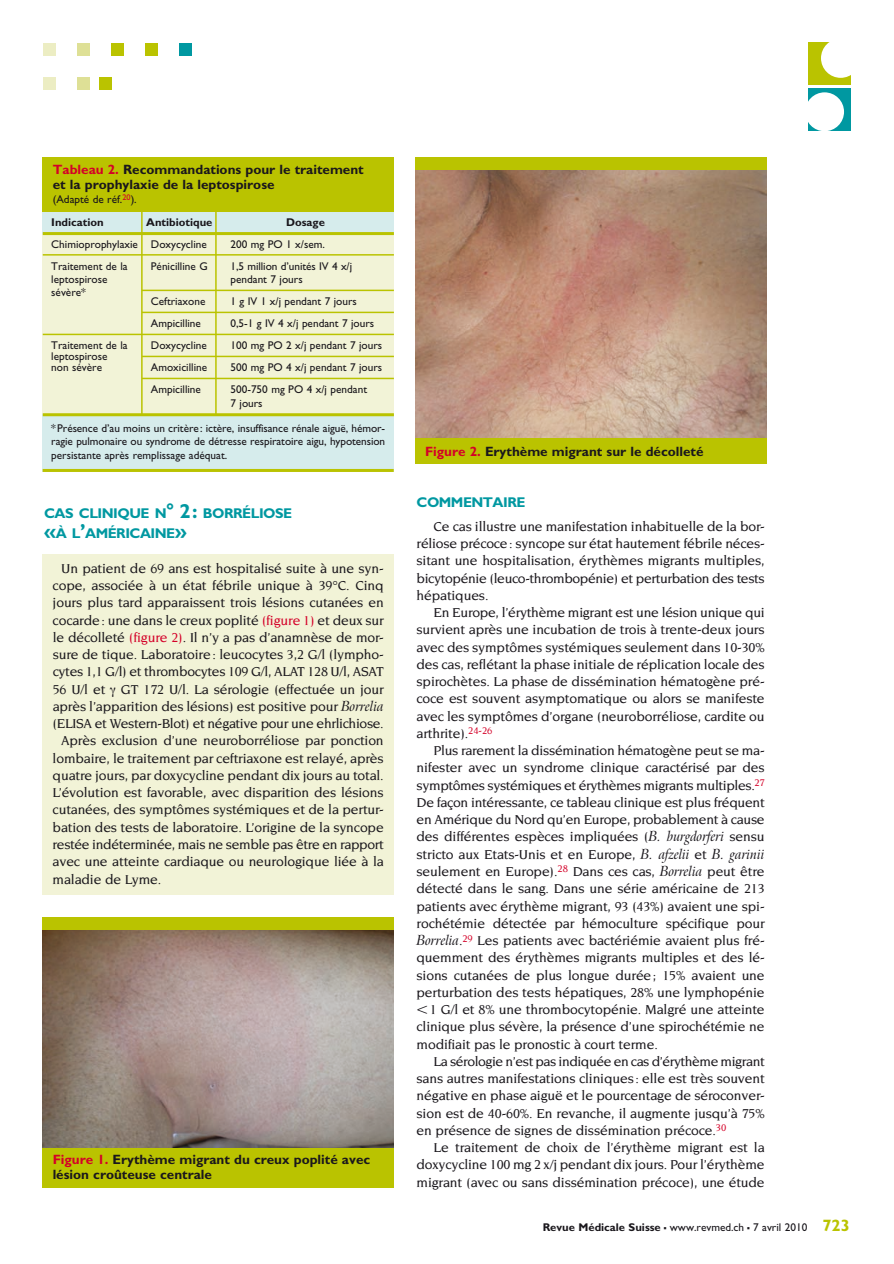
<style>
.page{position:relative;width:894px;height:1264px;background:#fff}
.page>*{position:absolute;margin:0;border:0;box-sizing:border-box;transform-origin:0 0}
.t1{font:700 14.1px/19.5px "Gill Sans";letter-spacing:-.035em;color:#0098a1}
.t2{font:500 13.95px/17.2px "Novarese";letter-spacing:-.01em;color:#1a171c;text-align:justify}
.t3{font:700 13.5px/15px "Gill Sans";color:#1a171c}
.t4{font:11.25px/13.5px "Gill Sans";color:#1a171c}
.t5{font:700 11.25px "Gill Sans";color:#1a171c}
.s1{color:#d40028}
.s2{font-weight:700}
.s3{font-size:20.25px}
.s4{font-family:"Arrus BT";font-weight:400;font-style:italic}
.s5{font-family:"European Pi Two";font-weight:400}
.s6{font-weight:700;font-size:16.5px}
.s7{font-weight:700;font-size:16.5px;color:#bac300}
</style>
<div class="page">
<div style="left:179px;top:43px;width:12px;height:12px;background:#0098a1"></div>
<div style="left:145px;top:43px;width:12px;height:12px;background:#bac300"></div>
<div style="left:111px;top:43px;width:12px;height:12px;background:#bac300"></div>
<div style="left:77px;top:43px;width:12px;height:12px;background:#dee096"></div>
<div style="left:43px;top:43px;width:12px;height:12px;background:#ecedc3"></div>
<div style="left:99px;top:77px;width:12px;height:12px;background:#bac300"></div>
<div style="left:77px;top:77px;width:12px;height:12px;background:#dee096"></div>
<div style="left:43px;top:77px;width:12px;height:12px;background:#ecedc3"></div>
<div style="left:808px;top:43px;width:42px;height:42px;background:#bac300"></div>
<div style="left:820px;top:38px;width:39px;height:40px;background:#fff;border-radius:50%"></div>
<div style="left:808px;top:88px;width:42px;height:42px;background:#0098a1"></div>
<div style="left:804px;top:92px;width:39px;height:39px;background:#fff;border-radius:50%"></div>
<div style="left:43px;top:234px;width:351px;height:180px;background:#f2f3d7"></div>
<div style="left:43px;top:202px;width:351px;height:32px;background:#d6ecec"></div>
<hr style="left:141px;top:207px;width:1px;height:208px;background:#bac300">
<hr style="left:215px;top:208px;width:1px;height:206px;background:#bac300">
<div style="left:43px;top:157px;width:351px;height:55px;background:#bac300"></div>
<div style="left:43px;top:414px;width:350px;height:58px;background:#d6ecec"></div>
<hr style="left:43px;top:469px;width:350px;height:3px;background:#bac300">
<hr style="left:43px;top:232px;width:351px;height:3px;background:#bac300">
<hr style="left:43px;top:254px;width:351px;height:1px;background:#bac300">
<hr style="left:142px;top:289px;width:252px;height:2px;background:#bac300">
<hr style="left:142px;top:311px;width:252px;height:2px;background:#bac300">
<hr style="left:43px;top:333px;width:351px;height:2px;background:#bac300">
<hr style="left:142px;top:355px;width:252px;height:2px;background:#bac300">
<hr style="left:142px;top:377px;width:252px;height:2px;background:#bac300">
<hr style="left:43px;top:413px;width:351px;height:3px;background:#bac300">
<img style="left:43px;top:929px;width:350px;height:218px">
<div style="left:43px;top:1147px;width:350px;height:39px;background:#bac300"></div>
<div style="left:43px;top:916px;width:350px;height:13px;background:#bac300"></div>
<div style="left:43px;top:554px;width:350px;height:340px;background:#f2f3d7"></div>
<img style="left:415px;top:170px;width:350px;height:267px">
<div style="left:415px;top:437px;width:350px;height:26px;background:#bac300"></div>
<div style="left:415px;top:157px;width:350px;height:13px;background:#bac300"></div>
<p class="t3" style="left:53px;top:162px;width:312px"><span class="s1">Tableau 2.</span> Recommandations pour le traitement et la prophylaxie de la leptospirose</p>
<p class="t4" style="left:51px;top:187px;width:87px;line-height:23px">(Adapté de réf.<sup>20</sup>).<br><span class="s2">Indication</span></p>
<p class="t5" style="left:146px;top:215px;width:68px">Antibiotique</p>
<p class="t5" style="left:286px;top:215px;width:40px">Dosage</p>
<p class="t4" style="left:51px;top:237px;width:157px">Chimioprophylaxie Doxycycline</p>
<p class="t4" style="left:230px;top:237px;width:96px">200 mg PO 1 x/sem.</p>
<p class="t4" style="left:51px;top:259px;width:78px">Traitement de la</p>
<p class="t4" style="left:151px;top:259px;width:58px">Pénicilline G</p>
<p class="t4" style="left:230px;top:259px;width:123px">1,5 million d’unités IV 4 x/j</p>
<p class="t4" style="left:51px;top:273px;width:58px">leptospirose</p>
<p class="t4" style="left:230px;top:273px;width:74px">pendant 7 jours</p>
<p class="t4" style="left:51px;top:286px;width:36px">sévère*</p>
<p class="t4" style="left:151px;top:295px;width:56px">Ceftriaxone</p>
<p class="t4" style="left:230px;top:295px;width:128px">1 g IV 1 x/j pendant 7 jours</p>
<p class="t4" style="left:151px;top:317px;width:52px">Ampicilline</p>
<p class="t4" style="left:230px;top:317px;width:145px">0,5-1 g IV 4 x/j pendant 7 jours</p>
<p class="t4" style="left:51px;top:339px;width:78px">Traitement de la</p>
<p class="t4" style="left:151px;top:339px;width:57px">Doxycycline</p>
<p class="t4" style="left:230px;top:339px;width:153px">100 mg PO 2 x/j pendant 7 jours</p>
<p class="t4" style="left:51px;top:351px;width:58px;line-height:10.8px">leptospirose non sévère</p>
<p class="t4" style="left:151px;top:361px;width:58px">Amoxicilline</p>
<p class="t4" style="left:230px;top:361px;width:153px">500 mg PO 4 x/j pendant 7 jours</p>
<p class="t4" style="left:151px;top:383px;width:52px">Ampicilline</p>
<p class="t4" style="left:230px;top:383px;width:138px">500-750 mg PO 4 x/j pendant<br>7 jours</p>
<p class="t4" style="left:51px;top:421px;width:335px;text-align:justify">*Présence d’au moins un critère: ictère, insuffisance rénale aiguë, hémor&shy;ragie pulmonaire ou syndrome de détresse respiratoire aigu, hypotension persistante après remplissage adéquat.</p>
<p class="t1" style="left:44px;top:503px;width:249px">CAS CLINIQUE N<span class="s3">° 2:</span> BORRÉLIOSE <span class="s3">«</span>À L<span class="s3">’</span>AMÉRICAINE<span class="s3">»</span></p>
<p class="t2" style="left:61px;top:559px;width:324px">Un patient de 69 ans est hospitalisé suite à une syn-</p>
<p class="t2" style="left:53px;top:576px;width:332px">cope, associée à un état fébrile unique à 39°C. Cinq</p>
<p class="t2" style="left:53px;top:594px;width:332px">jours plus tard apparaissent trois lésions cutanées en</p>
<p class="t2" style="left:53px;top:611px;width:332px">cocarde: une dans le creux poplité <span class="s1">(figure 1)</span> et deux sur</p>
<p class="t2" style="left:53px;top:628px;width:332px">le décolleté <span class="s1">(figure 2)</span>. Il n’y a pas d’anamnèse de mor-</p>
<p class="t2" style="left:53px;top:645px;width:332px">sure de tique. Laboratoire: leucocytes 3,2 G/l (lympho-</p>
<p class="t2" style="left:53px;top:663px;width:332px">cytes 1,1 G/l) et thrombocytes 109 G/l, ALAT 128 U/l, ASAT</p>
<p class="t2" style="left:53px;top:680px;width:332px">56 U/l et GT 172 U/l. La sérologie (effectuée un jour</p>
<p class="t2" style="left:53px;top:697px;width:332px">après l’apparition des lésions) est positive pour <span class="s4">Borrelia</span></p>
<p class="t2" style="left:53px;top:714px;width:332px">(ELISA et Western-Blot) et négative pour une ehrlichiose.</p>
<p class="t2" style="left:61px;top:732px;width:324px">Après exclusion d’une neuroborréliose par ponction</p>
<p class="t2" style="left:53px;top:749px;width:332px">lombaire, le traitement par ceftriaxone est relayé, après</p>
<p class="t2" style="left:53px;top:766px;width:332px">quatre jours, par doxycycline pendant dix jours au total.</p>
<p class="t2" style="left:53px;top:783px;width:332px">L’évolution est favorable, avec disparition des lésions</p>
<p class="t2" style="left:53px;top:801px;width:332px">cutanées, des symptômes systémiques et de la pertur-</p>
<p class="t2" style="left:53px;top:818px;width:332px">bation des tests de laboratoire. L’origine de la syncope</p>
<p class="t2" style="left:53px;top:835px;width:332px">restée indéterminée, mais ne semble pas être en rapport</p>
<p class="t2" style="left:53px;top:852px;width:332px">avec une atteinte cardiaque ou neurologique liée à la</p>
<p class="t2" style="left:53px;top:870px;width:110px">maladie de Lyme.</p>
<p class="t3" style="left:53px;top:1151px;width:319px"><span class="s1">Figure 1.</span> Erythème migrant du creux poplité avec lésion croûteuse centrale</p>
<p class="t3" style="left:425px;top:443px;width:280px"><span class="s1">Figure 2.</span> Erythème migrant sur le décolleté</p>
<p class="t1" style="left:416px;top:492px;width:110px">COMMENTAIRE</p>
<p class="t2" style="left:416px;top:517px;width:349px;text-indent:17px">Ce cas illustre une manifestation inhabituelle de la bor&shy;réliose précoce: syncope sur état hautement fébrile néces&shy;sitant une hospitalisation, érythèmes migrants multiples, bicytopénie (leuco-thrombopénie) et perturbation des tests hépatiques.</p>
<p class="t2" style="left:416px;top:603px;width:349px;text-indent:17px">En Europe, l’érythème migrant est une lésion unique qui survient après une incubation de trois à trente-deux jours avec des symptômes systémiques seulement dans 10-30% des cas, reflétant la phase initiale de réplication locale des spirochètes. La phase de dissémination hématogène pré&shy;coce est souvent asymptomatique ou alors se manifeste avec les symptômes d’organe (neuroborréliose, cardite ou arthrite).<sup>24-26</sup></p>
<p class="t2" style="left:416px;top:741px;width:349px;text-indent:17px">Plus rarement la dissémination hématogène peut se ma&shy;nifester avec un syndrome clinique caractérisé par des symptômes systémiques et érythèmes migrants multiples.<sup>27<br></sup>De façon intéressante, ce tableau clinique est plus fréquent en Amérique du Nord qu’en Europe, probablement à cause des différentes espèces impliquées (<span class="s4">B. burgdorferi</span> sensu stricto aux Etats-Unis et en Europe, <span class="s4">B. afzelii</span> et <span class="s4">B. garinii </span>seulement en Europe).<sup>28</sup> Dans ces cas, <span class="s4">Borrelia</span> peut être détecté dans le sang. Dans une série américaine de 213 patients avec érythème migrant, 93 (43%) avaient une spi&shy;rochétémie détectée par hémoculture spécifique pour <span class="s4">Borrelia</span>.<sup>29</sup> Les patients avec bactériémie avaient plus fré&shy;quemment des érythèmes migrants multiples et des lé&shy;sions cutanées de plus longue durée; 15% avaient une perturbation des tests hépatiques, 28% une lymphopénie <span class="s5">l</span>1 G/l et 8% une thrombocytopénie. Malgré une atteinte clinique plus sévère, la présence d’une spirochétémie ne modifiait pas le pronostic à court terme.</p>
<p class="t2" style="left:416px;top:1052px;width:349px;text-indent:17px">La sérologie n’est pas indiquée en cas d’érythème migrant sans autres manifestations cliniques: elle est très souvent négative en phase aiguë et le pourcentage de séroconver&shy;sion est de 40-60%. En revanche, il augmente jusqu’à 75% en présence de signes de dissémination précoce.<sup>30</sup></p>
<p class="t2" style="left:416px;top:1138px;width:349px;text-indent:17px">Le traitement de choix de l’érythème migrant est la doxycycline 100 mg 2 x/j pendant dix jours. Pour l’érythème migrant (avec ou sans dissémination précoce), une étude</p>
<p class="t4" style="left:542px;top:1220px;width:308px"><span class="s2">Revue Médicale Suisse</span> <span class="s6">–</span> www.revmed.ch <span class="s6">–</span> 7 avril 2010 <span class="s7">723</span></p>
</div>
